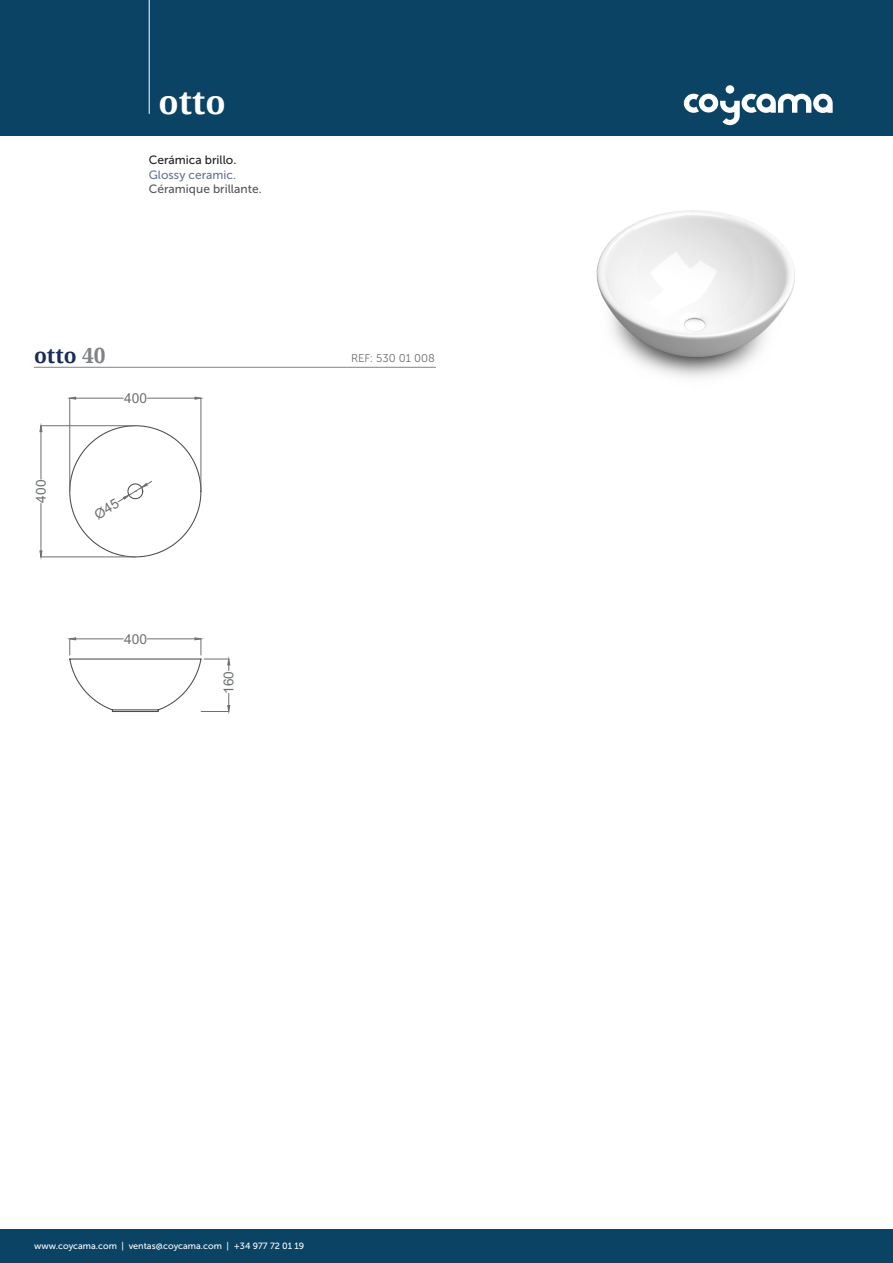
<style>
.page{position:relative;width:893px;height:1263px;background:#fff}
.page>*{position:absolute;margin:0;border:0;box-sizing:border-box;transform-origin:0 0}
.t1{font:700 33px "Noto Serif";color:#fff}
.Subtitulo{font:700 21px "Noto Serif";color:#1a2c58}
.t2{font:13.8px "Arial";color:#6c6f71}
.t3{font:12px "Museo Sans 500";color:#57585a}
.t4{font:12px "Museo Sans 500";color:#231f20}
.t5{font:12px "Museo Sans 500";color:#68768f}
.Idioma_FR_Icono{font:11.25px "Museo Sans 300";color:#6c6d70}
.t6{font:9px "Museo Sans 500";color:#fff}
.s1{color:#808285}
</style>
<div class="page">
<div style="left:0;top:0;width:893px;height:136px;background:#0a4364"></div>
<div style="left:726px;top:85px;width:8px;height:9px;background:#fff;border-radius:50%"></div>
<svg style="left:684px;top:94px;width:149px;height:31px"></svg>
<hr style="left:149px;top:0;width:1px;height:114px;background:#fff">
<div style="left:0;top:1229px;width:893px;height:34px;background:#0a4364"></div>
<hr style="left:34px;top:367px;width:402px;height:1px;background:#808285">
<hr style="left:41px;top:425px;width:94px;height:1px;background:#6c6f71">
<hr style="left:41px;top:557px;width:94px;height:1px;background:#6c6f71">
<hr style="left:41px;top:432px;width:1px;height:47px;background:#6c6f71">
<hr style="left:41px;top:503px;width:1px;height:48px;background:#6c6f71">
<svg style="left:39px;top:425px;width:4px;height:7px"></svg>
<svg style="left:39px;top:550px;width:4px;height:8px"></svg>
<hr style="left:70px;top:398px;width:1px;height:93px;background:#6c6f71">
<hr style="left:201px;top:398px;width:1px;height:93px;background:#6c6f71">
<hr style="left:76px;top:398px;width:47px;height:1px;background:#6c6f71">
<hr style="left:147px;top:398px;width:48px;height:1px;background:#6c6f71">
<svg style="left:69px;top:396px;width:7px;height:4px"></svg>
<svg style="left:194px;top:396px;width:8px;height:4px"></svg>
<svg style="left:69px;top:637px;width:161px;height:75px"></svg>
<img style="left:596px;top:210px;width:199px;height:168px">
<svg style="left:69px;top:425px;width:133px;height:133px"></svg>
<h1 class="t1" style="left:159px;top:79px;width:69px">otto</h1>
<h3 class="t4" style="left:149px;top:153px;width:89px">Cerámica brillo.</h3>
<h3 class="t5" style="left:149px;top:168px;width:89px">Glossy ceramic.</h3>
<h3 class="t3" style="left:149px;top:182px;width:114px">Céramique brillante.</h3>
<p class="Subtitulo" style="left:34px;top:340px;width:73px">otto <span class="s1">40</span></p>
<p class="Idioma_FR_Icono" style="left:351px;top:352px;width:85px">REF: 530 01 008</p>
<p class="t2" style="left:31px;top:502px;width:24px;rotate:-90deg">400</p>
<p class="t2" style="left:124px;top:389px;width:24px">400</p>
<p class="t2" style="left:124px;top:629px;width:24px">400</p>
<p class="t2" style="left:219px;top:694px;width:24px;rotate:-90deg">160</p>
<p class="t6" style="left:34px;top:1241px;width:272px">www.coycama.com | ventas@coycama.com | +34 977 72 01 19</p>
</div>
